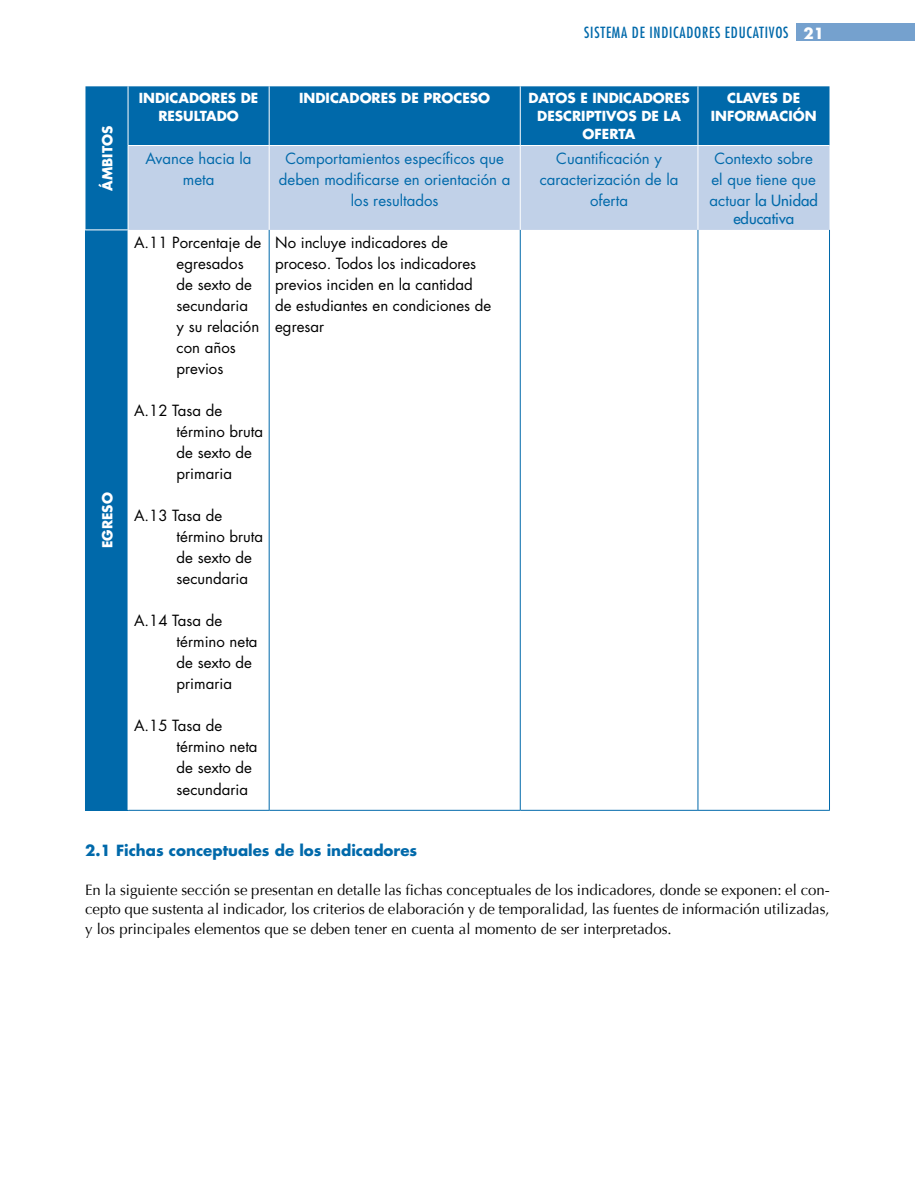
<style>
.page{position:relative;width:915px;height:1191px;background:#fff}
.page>*{position:absolute;margin:0;border:0;box-sizing:border-box;transform-origin:0 0}
.t1{font:15px/21px "Futura Std";color:#000}
.t2{font:15px/19.5px "Optima";color:#000;text-align:justify}
.t3{font:15px/21px "Futura Std";color:#0069aa;text-align:center}
.t4{font:700 15px "Futura Std";color:#0069aa}
.t5{font:condensed 15px "Futura Std";letter-spacing:.05em;color:#0069aa}
.t6{font:500 15px "Futura Std";color:#0069aa}
.t7{font:700 13.5px/18px "Futura Std";color:#fff;text-align:center}
.s1{font-weight:700;font-stretch:normal;color:#fff}
.s2{font-weight:500}
</style>
<div class="page">
<div style="left:795px;top:23px;width:119px;height:18px;background:#75a1ce"></div>
<div style="left:85px;top:86px;width:744px;height:143px;background:#0069aa"></div>
<div style="left:128px;top:146px;width:701px;height:84px;background:#c1d1e8"></div>
<div style="left:85px;top:230px;width:43px;height:580px;background:#0069aa"></div>
<hr style="left:269px;top:86px;width:1px;height:59px;background:#fff">
<hr style="left:519px;top:86px;width:1px;height:59px;background:#fff">
<hr style="left:697px;top:86px;width:1px;height:59px;background:#fff">
<hr style="left:128px;top:145px;width:141px;height:1px;background:#fff">
<hr style="left:269px;top:145px;width:251px;height:1px;background:#fff">
<hr style="left:269px;top:146px;width:1px;height:84px;background:#fff">
<hr style="left:520px;top:145px;width:177px;height:1px;background:#fff">
<hr style="left:519px;top:146px;width:1px;height:84px;background:#fff">
<hr style="left:697px;top:145px;width:132px;height:1px;background:#fff">
<hr style="left:697px;top:146px;width:1px;height:84px;background:#fff">
<hr style="left:269px;top:230px;width:1px;height:580px;background:#0069aa">
<hr style="left:519px;top:230px;width:1px;height:580px;background:#0069aa">
<hr style="left:697px;top:230px;width:1px;height:580px;background:#0069aa">
<hr style="left:828px;top:230px;width:1px;height:580px;background:#0069aa">
<hr style="left:128px;top:810px;width:141px;height:1px;background:#0069aa">
<hr style="left:269px;top:810px;width:251px;height:1px;background:#0069aa">
<hr style="left:520px;top:810px;width:177px;height:1px;background:#0069aa">
<hr style="left:697px;top:810px;width:132px;height:1px;background:#0069aa">
<hr style="left:85px;top:810px;width:43px;height:1px;background:#0069aa">
<hr style="left:128px;top:86px;width:1px;height:59px;background:#fff">
<hr style="left:128px;top:146px;width:1px;height:83px;background:#fff">
<p class="t5" style="left:584px;top:24px;width:241px">SISTEMA DE INDICADORES EDUCATIVOS <span class="s1">21</span></p>
<p class="t7" style="left:98px;top:190px;width:66px;rotate:-90deg">ÁMBITOS</p>
<p class="t7" style="left:98px;top:548px;width:57px;rotate:-90deg">EGRESO</p>
<p class="t7" style="left:139px;top:89px;width:121px">INDICADORES DE<br>RESULTADO</p>
<p class="t7" style="left:299px;top:89px;width:192px">INDICADORES DE PROCESO</p>
<p class="t7" style="left:528px;top:89px;width:163px">DATOS E INDICADORES<br>DESCRIPTIVOS DE LA<br>OFERTA</p>
<p class="t7" style="left:710px;top:89px;width:107px">CLAVES DE<br>INFORMACIÓN</p>
<p class="t3" style="left:145px;top:148px;width:107px">Avance hacia la meta</p>
<p class="t3" style="left:279px;top:148px;width:233px">Comportamientos específicos que deben modificarse en orientación a los resultados</p>
<p class="t3" style="left:539px;top:148px;width:140px">Cuantificación y caracterización de la oferta</p>
<p class="t3" style="left:709px;top:148px;width:110px">Contexto sobre el que tiene que actuar <span class="s2">la Unidad</span></p>
<p class="t6" style="left:733px;top:209px;width:62px">educativa</p>
<p class="t1" style="left:176px;top:232px;width:86px;text-indent:-43px">A.11 Porcentaje de egresados de sexto de secundaria<br>y su relación con años previos</p>
<p class="t1" style="left:176px;top:400px;width:88px;text-indent:-43px">A.12 Tasa de término bruta de sexto de primaria</p>
<p class="t1" style="left:176px;top:505px;width:88px;text-indent:-43px">A.13 Tasa de término bruta de sexto de secundaria</p>
<p class="t1" style="left:176px;top:610px;width:82px;text-indent:-43px">A.14 Tasa de término neta de sexto de primaria</p>
<p class="t1" style="left:176px;top:715px;width:82px;text-indent:-43px">A.15 Tasa de término neta de sexto de secundaria</p>
<p class="t1" style="left:275px;top:232px;width:217px">No incluye indicadores de proceso. Todos los indicadores previos inciden en la cantidad de estudiantes en condiciones de egresar</p>
<p class="t4" style="left:85px;top:840px;width:333px">2.1 Fichas conceptuales de los indicadores</p>
<p class="t2" style="left:85px;top:880px;width:746px">En la siguiente sección se presentan en detalle las fichas conceptuales de los indicadores, donde se exponen: el con&shy;cepto que sustenta al indicador, los criterios de elaboración y de temporalidad, las fuentes de información utilizadas, y los principales elementos que se deben tener en cuenta al momento de ser interpretados.</p>
</div>
